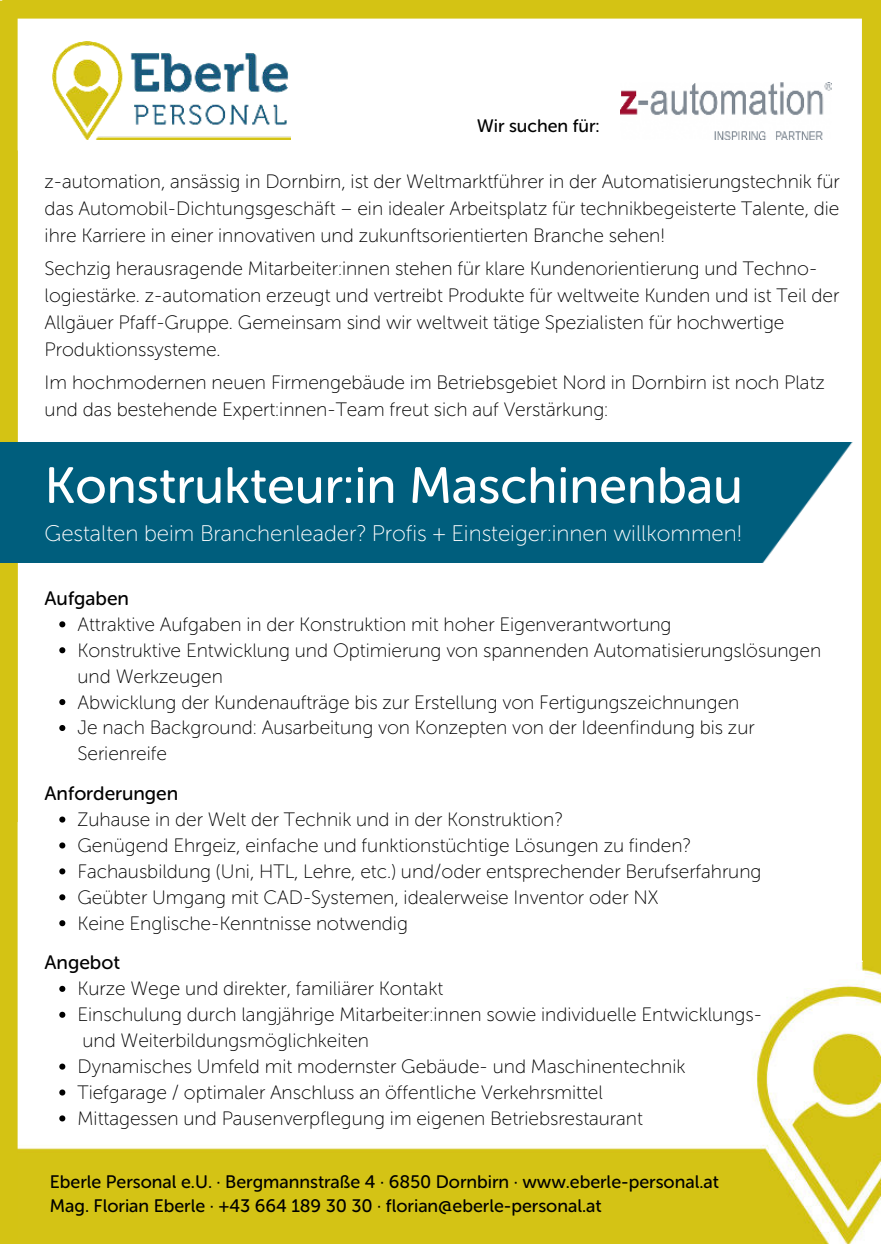
<style>
.page{position:relative;width:881px;height:1244px;background:#fff}
.page>*{position:absolute;margin:0;border:0;box-sizing:border-box;transform-origin:0 0}
.t1{font:50.62px "Museo Sans Rounded 500";color:#fff}
.t2{font:22.5px "Museo Sans Rounded 100";color:#fff}
.t3{font:19.35px/25.9px "Museo Sans Rounded 100";color:#000}
.t4{font:19.35px "Museo Sans Rounded 500";color:#000}
.t5{font:18px/24.1px "Museo Sans Rounded 500";color:#000}
</style>
<div class="page">
<div style="left:0;top:1px;width:18px;height:821px;background:#d4c314"></div>
<div style="left:2px;top:0;width:879px;height:19px;background:#d4c314"></div>
<div style="left:862px;top:1px;width:18px;height:959px;background:#d4c314"></div>
<img style="left:52px;top:41px;width:238px;height:98px">
<img style="left:18px;top:962px;width:863px;height:282px">
<div style="left:0;top:150px;width:18px;height:1094px;background:#d4c314"></div>
<div style="left:863px;top:0;width:18px;height:967px;background:#d4c314"></div>
<div style="left:0;top:442px;width:862px;height:120px;background:#005e7d"></div>
<svg style="left:59px;top:621px;width:6px;height:6px"></svg>
<svg style="left:59px;top:647px;width:6px;height:6px"></svg>
<svg style="left:59px;top:699px;width:6px;height:6px"></svg>
<svg style="left:59px;top:725px;width:6px;height:6px"></svg>
<svg style="left:59px;top:816px;width:6px;height:6px"></svg>
<svg style="left:59px;top:842px;width:6px;height:6px"></svg>
<svg style="left:59px;top:868px;width:6px;height:6px"></svg>
<svg style="left:59px;top:894px;width:6px;height:6px"></svg>
<svg style="left:59px;top:920px;width:6px;height:6px"></svg>
<svg style="left:59px;top:986px;width:6px;height:6px"></svg>
<svg style="left:59px;top:1012px;width:6px;height:6px"></svg>
<svg style="left:59px;top:1063px;width:6px;height:6px"></svg>
<svg style="left:59px;top:1089px;width:6px;height:6px"></svg>
<svg style="left:59px;top:1115px;width:6px;height:6px"></svg>
<img style="left:621px;top:82px;width:211px;height:58px">
<p class="t5" style="left:477px;top:114px;width:124px">Wir suchen für:</p>
<p class="t3" style="left:45px;top:168px;width:797px;line-height:27px;text-align:justify">z-automation, ansässig in Dornbirn, ist der Weltmarktführer in der Automatisierungstechnik für das Automobil-Dichtungsgeschäft – ein idealer Arbeitsplatz für technikbegeisterte Talente, die ihre Karriere in einer innovativen und zukunftsorientierten Branche sehen!</p>
<p class="t3" style="left:45px;top:255px;width:796px;line-height:27px">Sechzig herausragende Mitarbeiter:innen stehen für klare Kundenorientierung und Techno&shy;logiestärke. z-automation erzeugt und vertreibt Produkte für weltweite Kunden und ist Teil der Allgäuer Pfaff-Gruppe. Gemeinsam sind wir weltweit tätige Spezialisten für hochwertige Produktionssysteme.</p>
<p class="t3" style="left:45px;top:369px;width:782px;line-height:27px">Im hochmodernen neuen Firmengebäude im Betriebsgebiet Nord in Dornbirn ist noch Platz und das bestehende Expert:innen-Team freut sich auf Verstärkung:</p>
<h1 class="t1" style="left:45px;top:458px;width:700px">Konstrukteur:in Maschinenbau</h1>
<p class="t2" style="left:45px;top:521px;width:699px">Gestalten beim Branchenleader? Profis + Einsteiger:innen willkommen!</p>
<p class="t4" style="left:45px;top:588px;width:86px">Aufgaben</p>
<p class="t3" style="left:78px;top:611px;width:745px">Attraktive Aufgaben in der Konstruktion mit hoher Eigenverantwortung<br>Konstruktive Entwicklung und Optimierung von spannenden Automatisierungslösungen und Werkzeugen<br>Abwicklung der Kundenaufträge bis zur Erstellung von Fertigungszeichnungen<br>Je nach Background: Ausarbeitung von Konzepten von der Ideenfindung bis zur Serienreife</p>
<p class="t4" style="left:45px;top:783px;width:135px">Anforderungen</p>
<p class="t3" style="left:78px;top:806px;width:685px">Zuhause in der Welt der Technik und in der Konstruktion?<br>Genügend Ehrgeiz, einfache und funktionstüchtige Lösungen zu finden?<br>Fachausbildung (Uni, HTL, Lehre, etc.) und/oder entsprechender Berufserfahrung Geübter Umgang mit CAD-Systemen, idealerweise Inventor oder NX<br>Keine Englische-Kenntnisse notwendig</p>
<p class="t4" style="left:45px;top:952px;width:77px">Angebot</p>
<p class="t3" style="left:78px;top:976px;width:686px">Kurze Wege und direkter, familiärer Kontakt<br>Einschulung durch langjährige Mitarbeiter:innen sowie individuelle Entwicklungs&shy;und Weiterbildungsmöglichkeiten<br>Dynamisches Umfeld mit modernster Gebäude- und Maschinentechnik Tiefgarage / optimaler Anschluss an öffentliche Verkehrsmittel<br>Mittagessen und Pausenverpflegung im eigenen Betriebsrestaurant</p>
<p class="t5" style="left:50px;top:1169px;width:671px">Eberle Personal e.U. · Bergmannstraße 4 · 6850 Dornbirn · www.eberle-personal.at<br>Mag. Florian Eberle · +43 664 189 30 30 · florian@eberle-personal.at</p>
</div>
